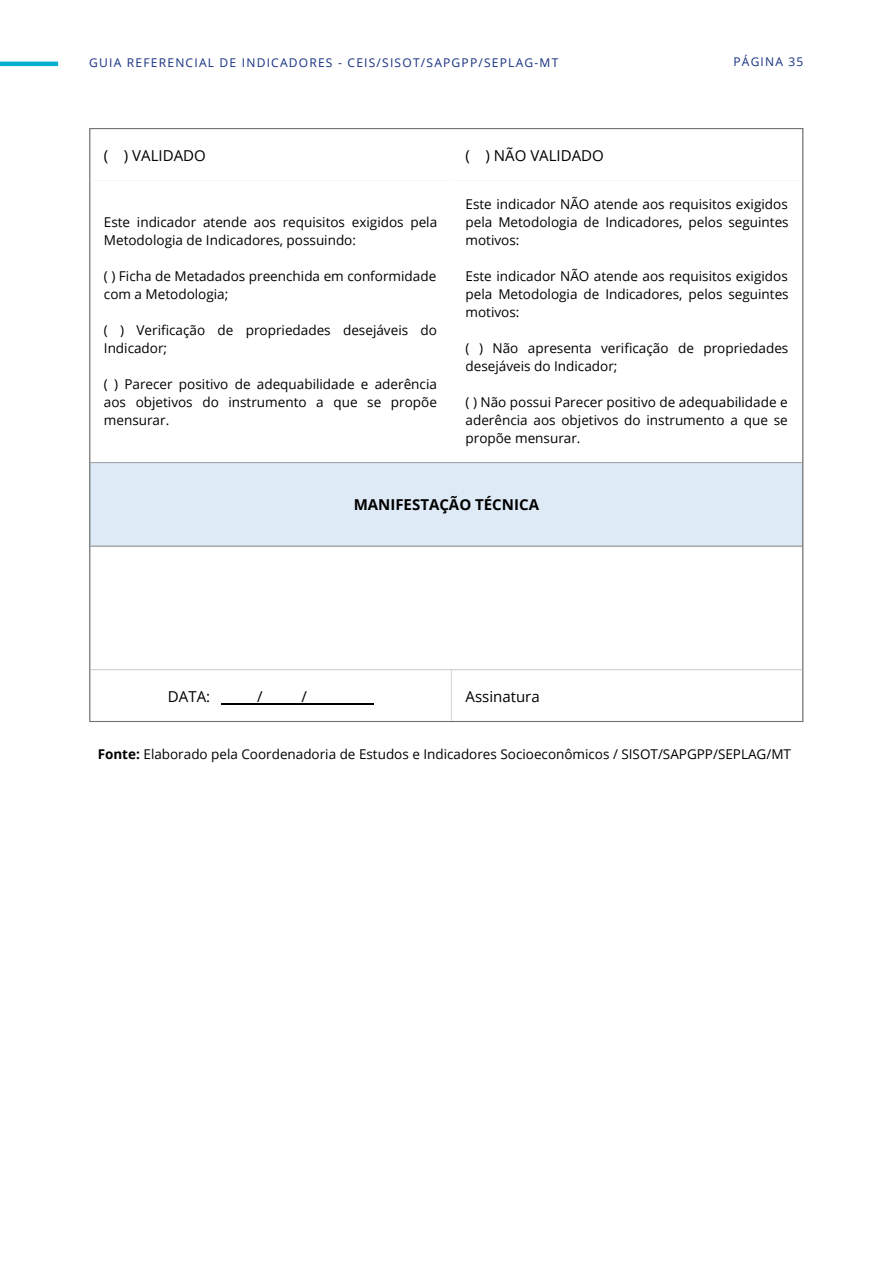
<style>
.page{position:relative;width:893px;height:1264px;background:#fff}
.page>*{position:absolute;margin:0;border:0;box-sizing:border-box;transform-origin:0 0}
.t1{font:15px "Open Sans";color:#000}
.t2{font:700 15px "Open Sans";color:#000}
.t3{font:13.5px/18px "Open Sans";color:#000}
.t4{font:12px "Open Sans";letter-spacing:.1em;color:#163081}
.s1{font-weight:700}
</style>
<div class="page">
<hr style="left:0;top:62px;width:58px;height:4px;background:#07b0d1">
<svg style="left:90px;top:129px;width:712px;height:592px"></svg>
<div style="left:89px;top:462px;width:714px;height:84px;background:#deebf7"></div>
<hr style="left:222px;top:703px;width:35px;height:1px;background:#000">
<hr style="left:262px;top:703px;width:39px;height:1px;background:#000">
<hr style="left:307px;top:703px;width:66px;height:1px;background:#000">
<hr style="left:89px;top:129px;width:1px;height:592px;background:#737373">
<hr style="left:802px;top:129px;width:1px;height:592px;background:#737373">
<hr style="left:89px;top:128px;width:714px;height:1px;background:#737373">
<hr style="left:89px;top:721px;width:714px;height:1px;background:#737373">
<hr style="left:451px;top:129px;width:1px;height:333px;background:#fff">
<hr style="left:90px;top:180px;width:712px;height:1px;background:#fff">
<hr style="left:451px;top:670px;width:1px;height:51px;background:#d9d9d9">
<hr style="left:90px;top:669px;width:712px;height:1px;background:#d9d9d9">
<hr style="left:90px;top:462px;width:712px;height:1px;background:#a6a6a6">
<hr style="left:90px;top:545px;width:712px;height:1px;background:#a6a6a6">
<p class="t4" style="left:89px;top:55px;width:470px">GUIA REFERENCIAL DE INDICADORES - CEIS/SISOT/SAPGPP/SEPLAG-MT</p>
<p class="t4" style="left:733px;top:53px;width:71px">PÁGINA 35</p>
<p class="t1" style="left:104px;top:145px;width:103px">( ) VALIDADO</p>
<p class="t1" style="left:465px;top:145px;width:140px">( ) NÃO VALIDADO</p>
<p class="t3" style="left:104px;top:213px;width:335px">Este indicador atende aos requisitos exigidos pela<br>Metodologia de Indicadores, possuindo:</p>
<p class="t3" style="left:104px;top:267px;width:334px">( ) Ficha de Metadados preenchida em conformidade com a Metodologia;</p>
<p class="t3" style="left:104px;top:321px;width:334px">( ) Verificação de propriedades desejáveis do<br>Indicador;</p>
<p class="t3" style="left:104px;top:375px;width:334px;text-align:justify">( ) Parecer positivo de adequabilidade e aderência aos objetivos do instrumento a que se propõe mensurar.</p>
<p class="t3" style="left:465px;top:195px;width:325px;text-align:justify">Este indicador NÃO atende aos requisitos exigidos pela Metodologia de Indicadores, pelos seguintes motivos:</p>
<p class="t3" style="left:465px;top:267px;width:325px;text-align:justify">Este indicador NÃO atende aos requisitos exigidos pela Metodologia de Indicadores, pelos seguintes motivos:</p>
<p class="t3" style="left:465px;top:339px;width:324px">( ) Não apresenta verificação de propriedades desejáveis do Indicador;</p>
<p class="t3" style="left:465px;top:392px;width:324px;text-align:justify">( ) Não possui Parecer positivo de adequabilidade e aderência aos objetivos do instrumento a que se propõe mensurar.</p>
<p class="t2" style="left:353px;top:494px;width:187px">MANIFESTAÇÃO TÉCNICA</p>
<p class="t1" style="left:168px;top:685px;width:44px">DATA:</p>
<p class="t1" style="left:257px;top:685px;width:7px">/</p>
<p class="t1" style="left:301px;top:685px;width:7px">/</p>
<p class="t1" style="left:465px;top:685px;width:76px">Assinatura</p>
<p class="t3" style="left:98px;top:744px;width:694px"><span class="s1">Fonte:</span> Elaborado pela Coordenadoria de Estudos e Indicadores Socioeconômicos / SISOT/SAPGPP/SEPLAG/MT</p>
</div>
